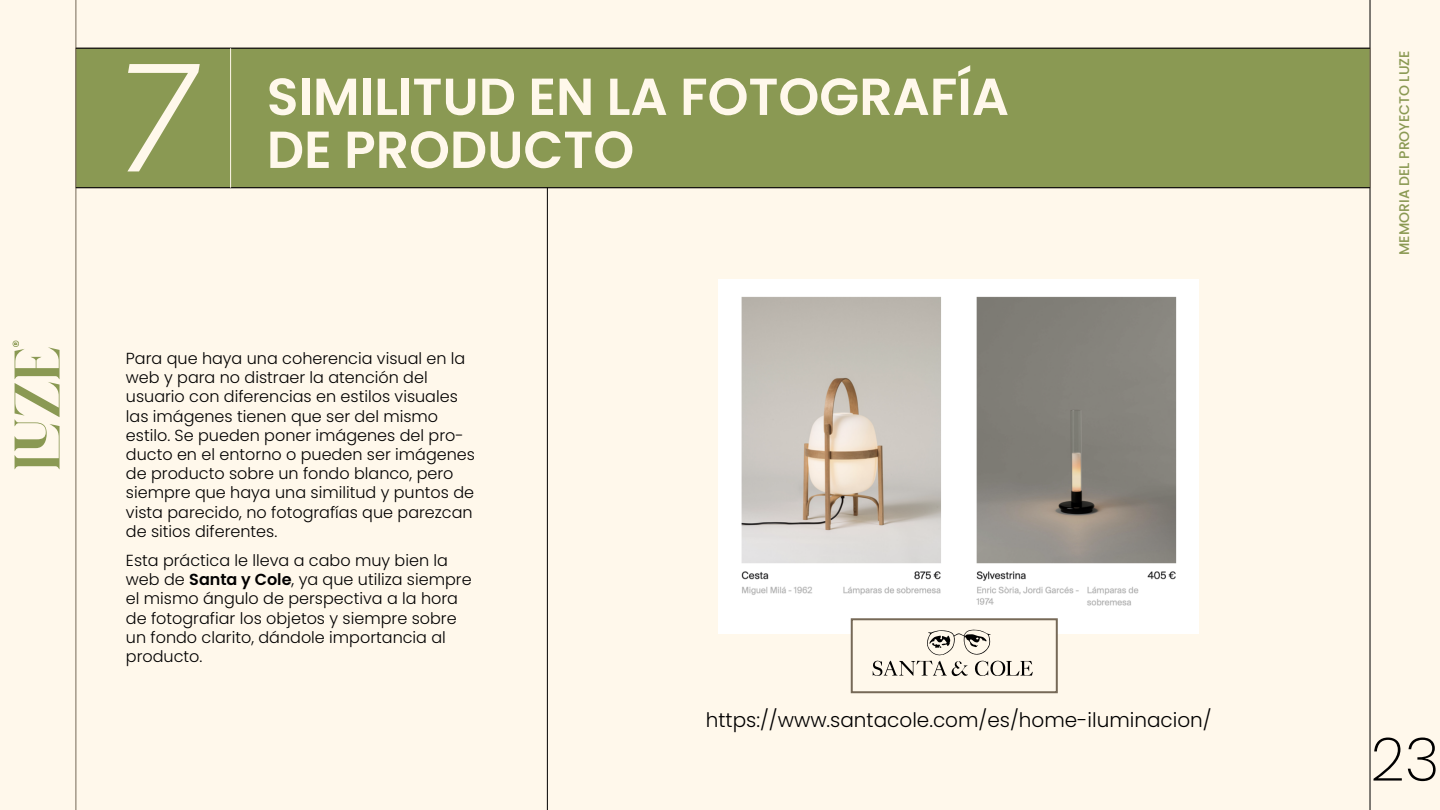
<style>
.page{position:relative;width:1440px;height:810px;background:#fff8eb}
.page>*{position:absolute;margin:0;border:0;box-sizing:border-box;transform-origin:0 0}
.t1{font:italic 300 150px "Poppins";color:#fff8eb}
.t2{font:200 60px "Poppins";color:#000}
.t3{font:600 52px "Poppins";color:#fff8eb}
.t4{font:300 20px "Poppins";color:#000}
.t5{font:300 16px/19.2px "Poppins";color:#000}
.t6{font:500 14px "Poppins";color:#8a9953}
.s1{font-weight:600}
</style>
<div class="page">
<hr style="left:75px;top:0;width:1px;height:810px;background:#766957">
<hr style="left:1370px;top:0;width:1px;height:810px;background:#000">
<svg style="left:13px;top:341px;width:47px;height:128px"></svg>
<div style="left:75px;top:48px;width:1296px;height:140px;background:#8a9953;border:1px solid #766957"></div>
<hr style="left:76px;top:48px;width:1294px;height:1px;background:#000">
<hr style="left:76px;top:187px;width:1294px;height:1px;background:#000">
<hr style="left:230px;top:48px;width:1px;height:140px;background:#fff8eb">
<hr style="left:547px;top:188px;width:1px;height:622px;background:#000">
<img style="left:719px;top:279px;width:480px;height:354px">
<div style="left:851px;top:618px;width:207px;height:75px;background:#fff8eb;border:2px solid #766957"></div>
<svg style="left:873px;top:630px;width:160px;height:46px"></svg>
<h1 class="t1" style="left:114px;top:14px;width:81px">7</h1>
<h3 class="t3" style="left:267px;top:60px;width:744px">SIMILITUD EN LA FOTOGRAFÍA</h3>
<h3 class="t3" style="left:267px;top:113px;width:369px">DE PRODUCTO</h3>
<p class="t5" style="left:126px;top:349px;width:351px">Para que haya una coherencia visual en la web y para no distraer la atención del usuario con diferencias en estilos visuales las imágenes tienen que ser del mismo estilo. Se pueden poner imágenes del pro&shy;ducto en el entorno o pueden ser imágenes de producto sobre un fondo blanco, pero siempre que haya una similitud y puntos de vista parecido, no fotografías que parezcan de sitios diferentes.</p>
<p class="t5" style="left:126px;top:551px;width:347px">Esta práctica le lleva a cabo muy bien la web de <span class="s1">Santa y Cole</span>, ya que utiliza siempre el mismo ángulo de perspectiva a la hora de fotografiar los objetos y siempre sobre un fondo clarito, dándole importancia al producto.</p>
<p class="t4" style="left:706px;top:706px;width:507px">https://www.santacole.com/es/home-iluminacion/</p>
<p class="t6" style="left:1395px;top:255px;width:206px;rotate:-90deg">MEMORIA DEL PROYECTO LUZE</p>
<h2 class="t2" style="left:1371px;top:718px;width:70px">23</h2>
</div>
